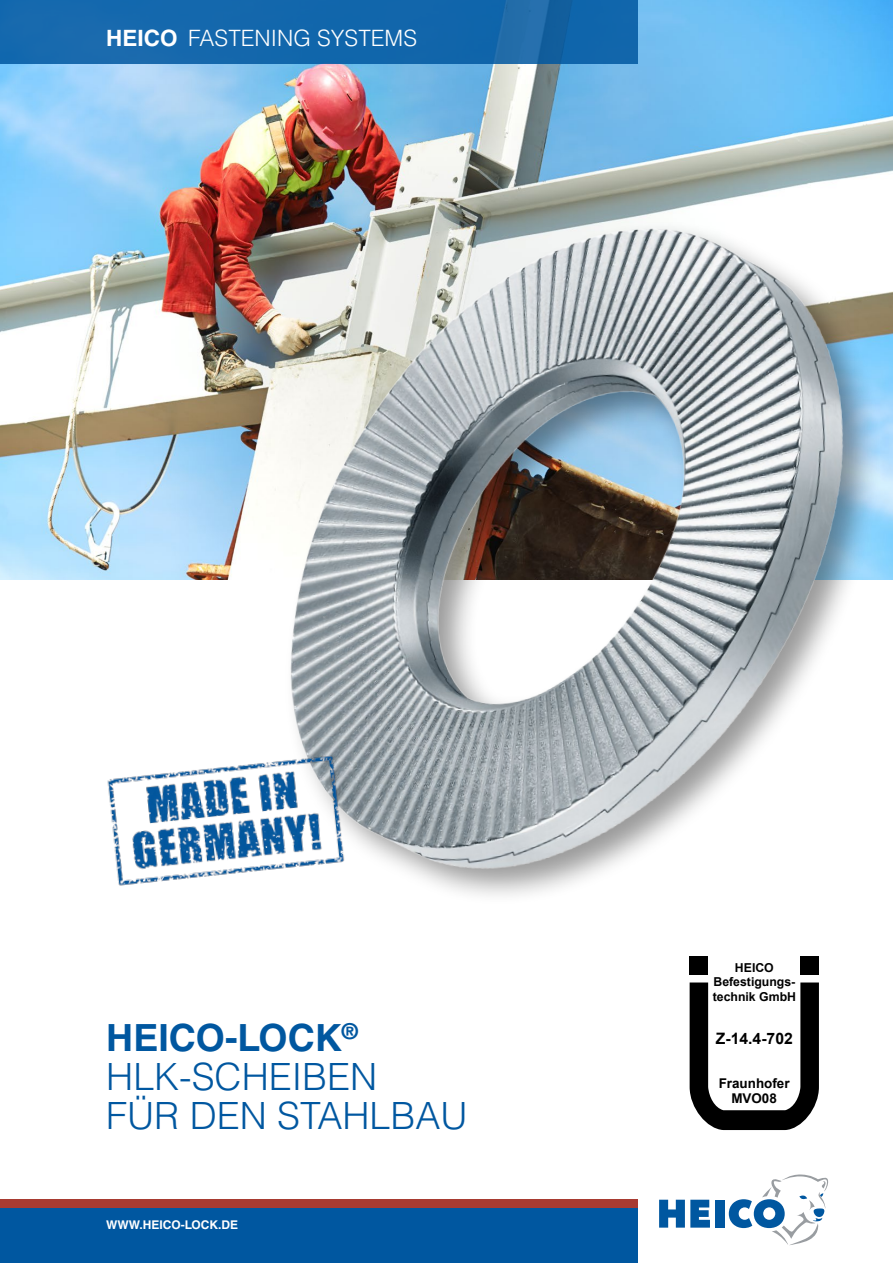
<style>
.page{position:relative;width:893px;height:1263px;background:#fff}
.page>*{position:absolute;margin:0;border:0;box-sizing:border-box;transform-origin:0 0}
.t1{font:300 37.5px/39px "Helvetica LT Std";color:#0057a0}
.t2{font:700 37.5px "Helvetica LT Std";color:#0057a0}
.t3{font:300 22.5px "Helvetica LT Std";color:#fff}
.t4{font:700 15.75px "Arial";color:#000}
.t5{font:700 13.5px/14.5px "Arial";color:#000;text-align:center}
.t6{font:700 12.3px/14.7px "Arial";color:#000;text-align:center}
.t7{font:700 12px "Helvetica LT Std";color:#fff}
.s1{font-weight:700}
</style>
<div class="page">
<img style="left:0;top:0;width:893px;height:580px">
<div style="left:0;top:1199px;width:638px;height:64px;background:#0057a0"></div>
<svg style="left:0;top:0;width:638px;height:64px;background:#1467ab"></svg>
<div style="left:715px;top:1200px;width:10px;height:27px;background:#0057a0"></div>
<svg style="left:659px;top:1200px;width:51px;height:27px"></svg>
<svg style="left:729px;top:1174px;width:100px;height:71px"></svg>
<div style="left:0;top:1199px;width:638px;height:9px;background:#a83b32"></div>
<img style="left:182px;top:183px;width:711px;height:713px">
<div style="left:800px;top:957px;width:19px;height:18px;background:#000"></div>
<div style="left:690px;top:957px;width:18px;height:18px;background:#000"></div>
<svg style="left:690px;top:982px;width:129px;height:148px"></svg>
<img style="left:107px;top:749px;width:248px;height:147px">
<h2 class="t3" style="left:106px;top:24px;width:312px"><span class="s1">HEICO</span> FASTENING SYSTEMS</h2>
<p class="t6" style="left:713px;top:960px;width:85px">HEICO<br>Befestigungs&shy;technik GmbH</p>
<h1 class="t2" style="left:106px;top:1015px;width:253px">HEICO-LOCK<sup>®</sup></h1>
<p class="t4" style="left:716px;top:1028px;width:78px">Z-14.4-702</p>
<h1 class="t1" style="left:106px;top:1057px;width:363px">HLK-SCHEIBEN<br>FÜR DEN STAHLBAU</h1>
<p class="t5" style="left:719px;top:1076px;width:72px">Fraunhofer<br>MVO08</p>
<p class="t7" style="left:106px;top:1217px;width:133px">WWW.HEICO-LOCK.DE</p>
</div>
